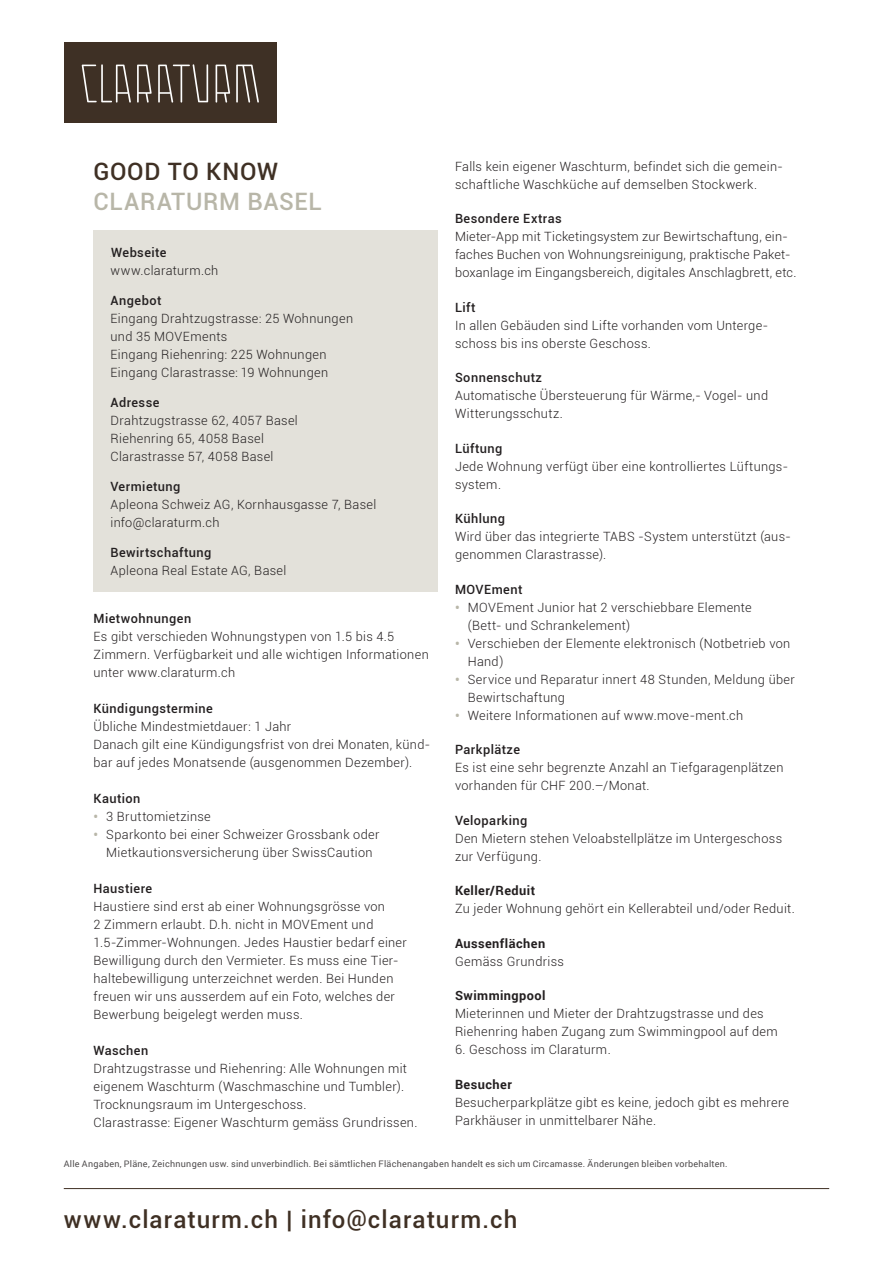
<style>
.page{position:relative;width:893px;height:1263px;background:#fff}
.page>*{position:absolute;margin:0;border:0;box-sizing:border-box;transform-origin:0 0}
.t1{font:500 24px "Roboto";letter-spacing:.045em;color:#3f3024}
.t2{font:500 24px "Roboto";letter-spacing:.03em;color:#b8b6a8}
.t3{font:500 24px "Roboto";letter-spacing:.025em;color:#3f3024}
.t4{font:300 12.75px/18px "Roboto";letter-spacing:.025em;color:#231f20}
.t5{font:500 12.75px "Roboto";letter-spacing:.035em;color:#231f20}
.t6{font:700 12.75px "Roboto";letter-spacing:.035em;color:#231f20}
.t7{font:9px "Roboto";letter-spacing:.03em;color:#231f20}
.t8{font:500 1.5px "Roboto";color:#231f20}
.s1{font-weight:700;color:#b8b6a8}
.s2{font-size:22.5px}
</style>
<div class="page">
<div style="left:64px;top:43px;width:212px;height:80px;background:#3f3024"></div>
<svg style="left:82px;top:64px;width:177px;height:39px"></svg>
<hr style="left:64px;top:1188px;width:765px;height:1px;background:#3f3024">
<div style="left:94px;top:230px;width:344px;height:362px;background:#e3e1da"></div>
<h1 class="t3" style="left:94px;top:154px;width:186px">GOOD TO KNOW</h1>
<h1 class="t2" style="left:94px;top:184px;width:230px">CLARATURM BASEL</h1>
<p class="t8" style="left:111px;top:255px;width:2px">^</p>
<p class="t5" style="left:111px;top:244px;width:57px">Webseite</p>
<p class="t4" style="left:111px;top:261px;width:109px">www.claraturm.ch</p>
<p class="t5" style="left:111px;top:292px;width:52px">Angebot</p>
<p class="t4" style="left:111px;top:309px;width:244px">Eingang Drahtzugstrasse: 25 Wohnungen und 35 MOVEments<br>Eingang Riehenring: 225 Wohnungen<br>Eingang Clarastrasse: 19 Wohnungen</p>
<p class="t5" style="left:111px;top:394px;width:50px">Adresse</p>
<p class="t4" style="left:111px;top:411px;width:189px">Drahtzugstrasse 62, 4057 Basel<br>Riehenring 65, 4058 Basel<br>Clarastrasse 57, 4058 Basel</p>
<p class="t5" style="left:111px;top:478px;width:71px">Vermietung</p>
<p class="t4" style="left:111px;top:495px;width:267px">Apleona Schweiz AG, Kornhausgasse 7, Basel info@claraturm.ch</p>
<p class="t5" style="left:111px;top:544px;width:102px">Bewirtschaftung</p>
<p class="t4" style="left:111px;top:561px;width:177px">Apleona Real Estate AG, Basel</p>
<p class="t5" style="left:94px;top:609px;width:99px">Mietwohnungen</p>
<p class="t4" style="left:94px;top:627px;width:337px">Es gibt verschieden Wohnungstypen von 1.5 bis 4.5<br>Zimmern. Verfügbarkeit und alle wichtigen Informationen unter www.claraturm.ch</p>
<p class="t5" style="left:94px;top:699px;width:121px">Kündigungstermine</p>
<p class="t4" style="left:94px;top:717px;width:338px">Übliche Mindestmietdauer: 1 Jahr<br>Danach gilt eine Kündigungsfrist von drei Monaten, künd&shy;bar auf jedes Monatsende (ausgenommen Dezember).</p>
<p class="t5" style="left:94px;top:789px;width:48px">Kaution</p>
<p class="t4" style="left:94px;top:807px;width:119px"><span class="s1">•</span> 3 Bruttomietzinse</p>
<p class="t4" style="left:94px;top:825px;width:287px;text-align:center"><span class="s1">•</span> Sparkonto bei einer Schweizer Grossbank oder<br>Mietkautionsversicherung über SwissCaution</p>
<p class="t5" style="left:94px;top:879px;width:60px">Haustiere</p>
<p class="t4" style="left:94px;top:897px;width:315px">Haustiere sind erst ab einer Wohnungsgrösse von<br>2 Zimmern erlaubt. D.h. nicht in MOVEment und 1.5-Zimmer-Wohnungen. Jedes Haustier bedarf einer Bewilligung durch den Vermieter. Es muss eine Tier&shy;haltebewilligung unterzeichnet werden. Bei Hunden freuen wir uns ausserdem auf ein Foto, welches der Bewerbung beigelegt werden muss.</p>
<p class="t5" style="left:94px;top:1041px;width:56px">Waschen</p>
<p class="t4" style="left:94px;top:1059px;width:325px">Drahtzugstrasse und Riehenring: Alle Wohnungen mit eigenem Waschturm (Waschmaschine und Tumbler).<br>Trocknungsraum im Untergeschoss.<br>Clarastrasse: Eigener Waschturm gemäss Grundrissen.</p>
<p class="t4" style="left:455px;top:157px;width:329px">Falls kein eigener Waschturm, befindet sich die gemein&shy;schaftliche Waschküche auf demselben Stockwerk.</p>
<p class="t5" style="left:455px;top:210px;width:108px">Besondere Extras</p>
<p class="t4" style="left:455px;top:227px;width:343px">Mieter-App mit Ticketingsystem zur Bewirtschaftung, ein&shy;faches Buchen von Wohnungsreinigung, praktische Paket&shy;boxanlage im Eingangsbereich, digitales Anschlagbrett, etc.</p>
<p class="t5" style="left:455px;top:298px;width:22px">Lift</p>
<p class="t4" style="left:455px;top:316px;width:315px">In allen Gebäuden sind Lifte vorhanden vom Unterge&shy;schoss bis ins oberste Geschoss.</p>
<p class="t5" style="left:455px;top:369px;width:89px">Sonnenschutz</p>
<p class="t4" style="left:455px;top:386px;width:315px">Automatische Übersteuerung für Wärme,- Vogel- und<br>Witterungsschutz.</p>
<p class="t5" style="left:455px;top:439px;width:49px">Lüftung</p>
<p class="t4" style="left:455px;top:457px;width:335px">Jede Wohnung verfügt über eine kontrolliertes Lüftungs&shy;system.</p>
<p class="t5" style="left:455px;top:510px;width:52px">Kühlung</p>
<p class="t4" style="left:455px;top:527px;width:337px">Wird über das integrierte TABS -System unterstützt (aus&shy;genommen Clarastrasse).</p>
<p class="t5" style="left:455px;top:580px;width:69px">MOVEment</p>
<p class="t4" style="left:468px;top:598px;width:285px;text-indent:-13px"><span class="s1">•</span> MOVEment Junior hat 2 verschiebbare Elemente (Bett- und Schrankelement)</p>
<p class="t4" style="left:468px;top:634px;width:324px;text-indent:-13px"><span class="s1">•</span> Verschieben der Elemente elektronisch (Notbetrieb von<br>Hand)</p>
<p class="t4" style="left:468px;top:670px;width:329px;text-indent:-13px"><span class="s1">•</span> Service und Reparatur innert 48 Stunden, Meldung über<br>Bewirtschaftung</p>
<p class="t4" style="left:455px;top:706px;width:290px"><span class="s1">•</span> Weitere Informationen auf www.move-ment.ch</p>
<p class="t5" style="left:455px;top:741px;width:67px">Parkplätze</p>
<p class="t4" style="left:455px;top:758px;width:330px">Es ist eine sehr begrenzte Anzahl an Tiefgaragenplätzen vorhanden für CHF 200.–/Monat.</p>
<p class="t5" style="left:455px;top:811px;width:74px">Veloparking</p>
<p class="t4" style="left:455px;top:829px;width:329px">Den Mietern stehen Veloabstellplätze im Untergeschoss zur Verfügung.</p>
<p class="t6" style="left:455px;top:882px;width:82px">Keller/Reduit</p>
<p class="t4" style="left:455px;top:899px;width:341px">Zu jeder Wohnung gehört ein Kellerabteil und/oder Reduit.</p>
<p class="t6" style="left:455px;top:934px;width:92px">Aussenflächen</p>
<p class="t4" style="left:455px;top:952px;width:110px">Gemäss Grundriss</p>
<p class="t6" style="left:455px;top:987px;width:92px">Swimmingpool</p>
<p class="t4" style="left:455px;top:1004px;width:324px">Mieterinnen und Mieter der Drahtzugstrasse und des<br>Riehenring haben Zugang zum Swimmingpool auf dem</p>
<p class="t4" style="left:455px;top:1040px;width:157px">6. Geschoss im Claraturm.</p>
<p class="t6" style="left:455px;top:1075px;width:58px">Besucher</p>
<p class="t4" style="left:455px;top:1093px;width:336px">Besucherparkplätze gibt es keine, jedoch gibt es mehrere<br>Parkhäuser in unmittelbarer Nähe.</p>
<p class="t7" style="left:64px;top:1157px;width:665px">Alle Angaben, Pläne, Zeichnungen usw. sind unverbindlich. Bei sämtlichen Flächenangaben handelt es sich um Circamasse. Änderungen bleiben vorbehalten.</p>
<h1 class="t1" style="left:64px;top:1203px;width:455px">www.claraturm.ch | info<span class="s2">@</span>claraturm.ch</h1>
</div>
